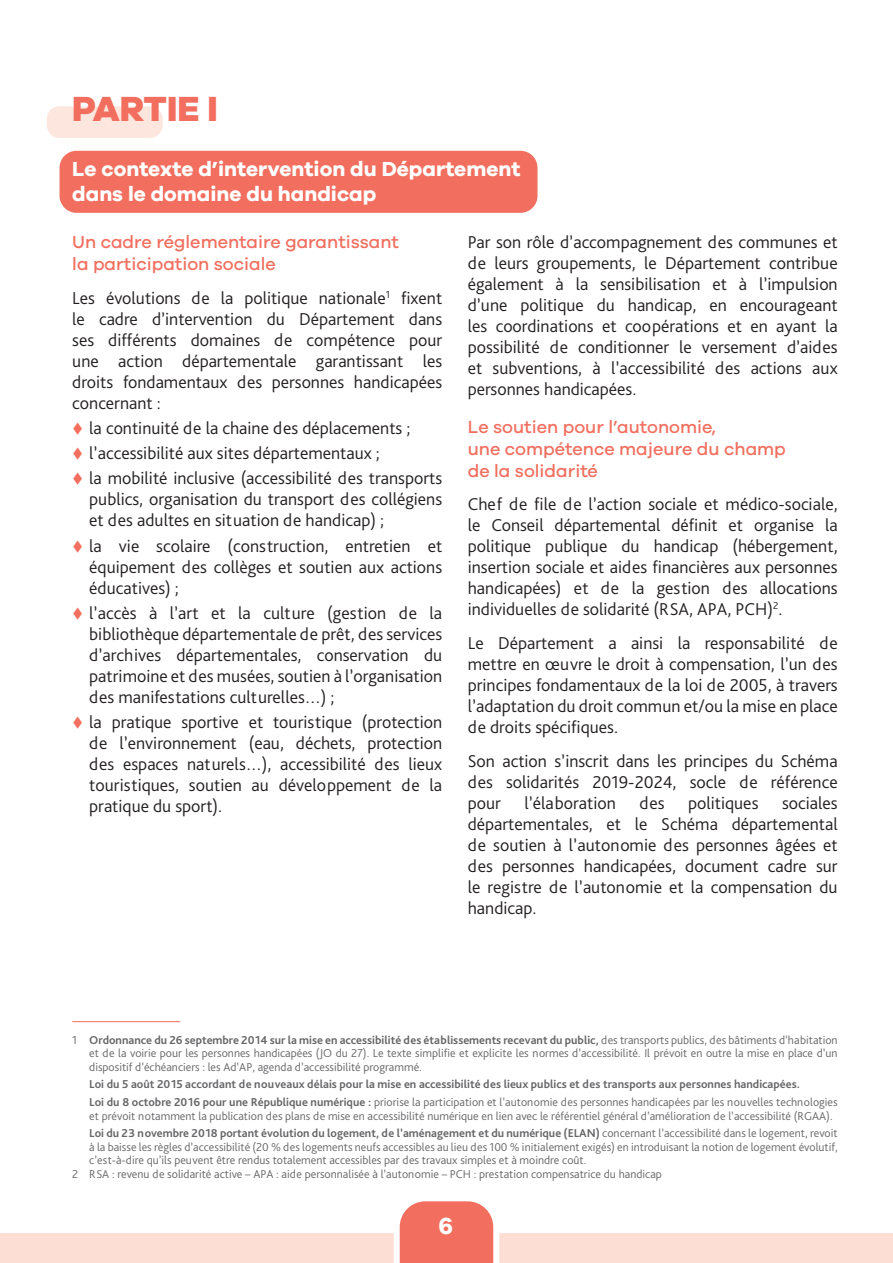
<style>
.page{position:relative;width:893px;height:1263px;background:#fff}
.page>*{position:absolute;margin:0;border:0;box-sizing:border-box;transform-origin:0 0}
.Titre_1{font:800 36px "Galano Grotesque";color:#f26f5f}
.t1{font:700 24px "Galano Grotesque";color:#fff}
.Titre_2{font:700 21px/25.2px "Galano Grotesque";color:#fff}
.t2{font:300 18px/21px "Bliss Pro";color:#231f20;text-align:justify}
.Titre_3{font:500 18px/21.6px "Galano Grotesque";color:#f26f5f}
.Note_fin_de_bas_de_page{font:300 12px/13.5px "Bliss Pro";color:#67676a;text-align:justify}
.Note_fin_de_bas_de_page-2{font:700 12px "Bliss Pro";color:#67676a}
.s1{font-weight:700}
</style>
<div class="page">
<div style="left:0;top:1233px;width:893px;height:30px;background:#fdded4"></div>
<svg style="left:394px;top:1201px;width:105px;height:62px;background:#f48578"></svg>
<div style="left:47px;top:106px;width:116px;height:32px;background:#fde6de;border-radius:13px"></div>
<div style="left:60px;top:151px;width:477px;height:62px;background:#f26f5f;border-radius:17px"></div>
<hr style="left:72px;top:1021px;width:108px;height:1px;background:#f26f5f">
<p class="Titre_1" style="left:72px;top:86px;width:147px">PARTIE I</p>
<p class="Titre_2" style="left:72px;top:156px;width:450px">Le contexte d’intervention du Département dans le domaine du handicap</p>
<p class="Titre_3" style="left:72px;top:231px;width:328px">Un cadre réglementaire garantissant la participation sociale</p>
<p class="t2" style="left:72px;top:287px;width:371px">Les évolutions de la politique nationale<sup>1</sup> fixent le cadre d’intervention du Département dans ses différents domaines de compétence pour une action départementale garantissant les droits fondamentaux des personnes handicapées concernant :</p>
<p class="t2" style="left:89px;top:417px;width:323px">la continuité de la chaine des déplacements ;</p>
<p class="t2" style="left:89px;top:442px;width:292px">l’accessibilité aux sites départementaux ;</p>
<p class="t2" style="left:89px;top:468px;width:354px">la mobilité inclusive (accessibilité des transports publics, organisation du transport des collégiens et des adultes en situation de handicap) ;</p>
<p class="t2" style="left:89px;top:535px;width:354px">la vie scolaire (construction, entretien et équipement des collèges et soutien aux actions éducatives) ;</p>
<p class="t2" style="left:89px;top:602px;width:354px">l’accès à l’art et la culture (gestion de la bibliothèque départementale de prêt, des services d’archives départementales, conservation du patrimoine et des musées, soutien à l’organisation des manifestations culturelles…) ;</p>
<p class="t2" style="left:89px;top:711px;width:354px">la pratique sportive et touristique (protection de l’environnement (eau, déchets, protection des espaces naturels…), accessibilité des lieux touristiques, soutien au développement de la pratique du sport).</p>
<p class="t2" style="left:468px;top:231px;width:371px">Par son rôle d’accompagnement des communes et de leurs groupements, le Département contribue également à la sensibilisation et à l’impulsion d’une politique du handicap, en encourageant les coordinations et coopérations et en ayant la possibilité de conditionner le versement d’aides et subventions, à l’accessibilité des actions aux personnes handicapées.</p>
<p class="Titre_3" style="left:468px;top:416px;width:320px">Le soutien pour l’autonomie,<br>une compétence majeure du champ de la solidarité</p>
<p class="t2" style="left:468px;top:493px;width:371px">Chef de file de l’action sociale et médico-sociale, le Conseil départemental définit et organise la politique publique du handicap (hébergement, insertion sociale et aides financières aux personnes handicapées) et de la gestion des allocations individuelles de solidarité (RSA, APA, PCH)<sup>2</sup>.</p>
<p class="t2" style="left:468px;top:632px;width:371px">Le Département a ainsi la responsabilité de mettre en œuvre le droit à compensation, l’un des principes fondamentaux de la loi de 2005, à travers l’adaptation du droit commun et/ou la mise en place de droits spécifiques.</p>
<p class="t2" style="left:468px;top:750px;width:371px">Son action s’inscrit dans les principes du Schéma des solidarités 2019-2024, socle de référence pour</p>
<p class="t2" style="left:524px;top:792px;width:93px">l’élaboration</p>
<p class="t2" style="left:639px;top:792px;width:27px">des</p>
<p class="t2" style="left:688px;top:792px;width:72px">politiques</p>
<p class="t2" style="left:468px;top:792px;width:371px;text-indent:314px">sociales départementales, et le Schéma départemental de soutien à l’autonomie des personnes âgées et des personnes handicapées, document cadre sur le registre de l’autonomie et la compensation du handicap.</p>
<p class="Note_fin_de_bas_de_page" style="left:89px;top:1033px;width:750px;text-indent:-17px">1 <span class="s1">Ordonnance du 26 septembre 2014 sur la mise en accessibilité des établissements recevant du public,</span> des transports publics, des bâtiments d’habitation et de la voirie pour les personnes handicapées (JO du 27). Le texte simplifie et explicite les normes d’accessibilité. Il prévoit en outre la mise en place d’un dispositif d’échéanciers : les Ad’AP, agenda d’accessibilité programmé.</p>
<p class="Note_fin_de_bas_de_page-2" style="left:89px;top:1077px;width:712px">Loi du 5 août 2015 accordant de nouveaux délais pour la mise en accessibilité des lieux publics et des transports aux personnes handicapées.</p>
<p class="Note_fin_de_bas_de_page" style="left:89px;top:1095px;width:750px"><span class="s1">Loi du 8 octobre 2016 pour une République numérique :</span> priorise la participation et l’autonomie des personnes handicapées par les nouvelles technologies et prévoit notamment la publication des plans de mise en accessibilité numérique en lien avec le référentiel général d’amélioration de l’accessibilité (RGAA).</p>
<p class="Note_fin_de_bas_de_page" style="left:89px;top:1126px;width:750px"><span class="s1">Loi du 23 novembre 2018 portant évolution du logement, de l’aménagement et du numérique (ELAN)</span> concernant l’accessibilité dans le logement, revoit à la baisse les règles d’accessibilité (20 % des logements neufs accessibles au lieu des 100 % initialement exigés) en introduisant la notion de logement évolutif, c’est-à-dire qu’ils peuvent être rendus totalement accessibles par des travaux simples et à moindre coût.</p>
<p class="Note_fin_de_bas_de_page" style="left:72px;top:1167px;width:591px">2 RSA : revenu de solidarité active – APA : aide personnalisée à l’autonomie – PCH : prestation compensatrice du handicap</p>
<h2 class="t1" style="left:438px;top:1211px;width:16px">6</h2>
</div>
